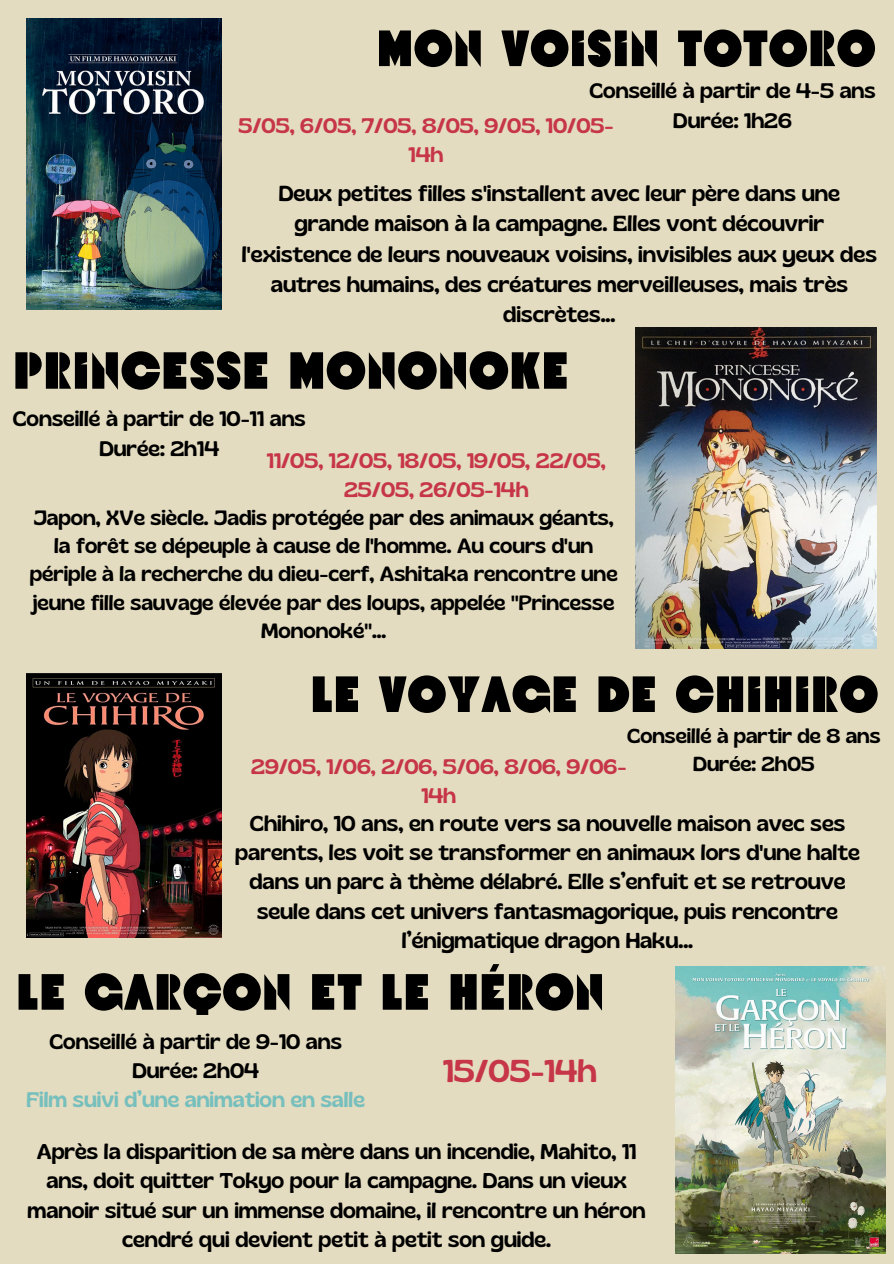
<style>
.page{position:relative;width:894px;height:1264px;background:#fff}
.page>*{position:absolute;margin:0;border:0;box-sizing:border-box;transform-origin:0 0}
.t1{font:52.2px "ST Druzhba";color:#000}
.t2{font:51px "ST Druzhba";color:#000}
.t3{font:31.5px "Gliker";color:#c63648}
.t4{font:21.6px/30.3px "Gliker";color:#000;text-align:center}
.t5{font:21.45px/29.1px "Gliker";color:#000;text-align:center}
.t6{font:21.3px/29.2px "Gliker";color:#000;text-align:center}
.t7{font:21px/29.2px "Gliker";color:#c63648;text-align:center}
.t8{font:21px "Gliker";color:#000}
.t9{font:21px "Gliker";color:#77bfbd}
.t10{font:20.55px/28.2px "Gliker";color:#000;text-align:center}
.t11{font:20.25px "Gliker";color:#000}
</style>
<div class="page">
<div style="left:0;top:0;width:893px;height:1263px;background:#e4dcc0"></div>
<img style="left:675px;top:966px;width:210px;height:287px">
<img style="left:26px;top:18px;width:195px;height:292px">
<img style="left:635px;top:327px;width:240px;height:321px">
<img style="left:26px;top:673px;width:195px;height:264px">
<p class="t2" style="left:376px;top:18px;width:501px">MON VOISIN TOTORO</p>
<p class="t8" style="left:589px;top:78px;width:287px">Conseillé à partir de 4-5 ans</p>
<h1 class="t8" style="left:673px;top:107px;width:120px">Durée: 1h26</h1>
<p class="t7" style="left:238px;top:111px;width:376px">5/05, 6/05, 7/05, 8/05, 9/05, 10/05-<br>14h</p>
<p class="t4" style="left:242px;top:178px;width:636px">Deux petites filles s'installent avec leur père dans une grande maison à la campagne. Elles vont découvrir l'existence de leurs nouveaux voisins, invisibles aux yeux des autres humains, des créatures merveilleuses, mais très discrètes...</p>
<p class="t1" style="left:13px;top:339px;width:557px">PRINCESSE MONONOKE</p>
<p class="t8" style="left:13px;top:406px;width:294px">Conseillé à partir de 10-11 ans</p>
<p class="t8" style="left:99px;top:435px;width:121px">Durée: 2h14</p>
<p class="t7" style="left:267px;top:446px;width:340px">11/05, 12/05, 18/05, 19/05, 22/05,<br>25/05, 26/05-14h</p>
<p class="t10" style="left:30px;top:503px;width:589px">Japon, XVe siècle. Jadis protégée par des animaux géants, la forêt se dépeuple à cause de l'homme. Au cours d'un périple à la recherche du dieu-cerf, Ashitaka rencontre une jeune fille sauvage élevée par des loups, appelée "Princesse Mononoké"...</p>
<p class="t2" style="left:310px;top:663px;width:569px">LE VOYAGE DE CHIHIRO</p>
<h1 class="t11" style="left:627px;top:723px;width:255px">Conseillé à partir de 8 ans</h1>
<p class="t11" style="left:693px;top:751px;width:123px">Durée: 2h05</p>
<h2 class="t7" style="left:251px;top:751px;width:377px">29/05, 1/06, 2/06, 5/06, 8/06, 9/06-<br>14h</h2>
<p class="t5" style="left:235px;top:808px;width:625px">Chihiro, 10 ans, en route vers sa nouvelle maison avec ses parents, les voit se transformer en animaux lors d'une halte dans un parc à thème délabré. Elle s’enfuit et se retrouve seule dans cet univers fantasmagorique, puis rencontre l’énigmatique dragon Haku...</p>
<p class="t2" style="left:16px;top:961px;width:590px">LE GARÇON ET LE HÉRON</p>
<p class="t8" style="left:49px;top:1028px;width:294px">Conseillé à partir de 9-10 ans</p>
<p class="t8" style="left:132px;top:1057px;width:128px">Durée: 2h04</p>
<p class="t9" style="left:27px;top:1086px;width:340px">Film suivi d’une animation en salle</p>
<h1 class="t6" style="left:28px;top:1136px;width:619px">Après la disparition de sa mère dans un incendie, Mahito, 11 ans, doit quitter Tokyo pour la campagne. Dans un vieux manoir situé sur un immense domaine, il rencontre un héron cendré qui devient petit à petit son guide.</h1>
<p class="t3" style="left:443px;top:1051px;width:155px">15/05-14h</p>
</div>
